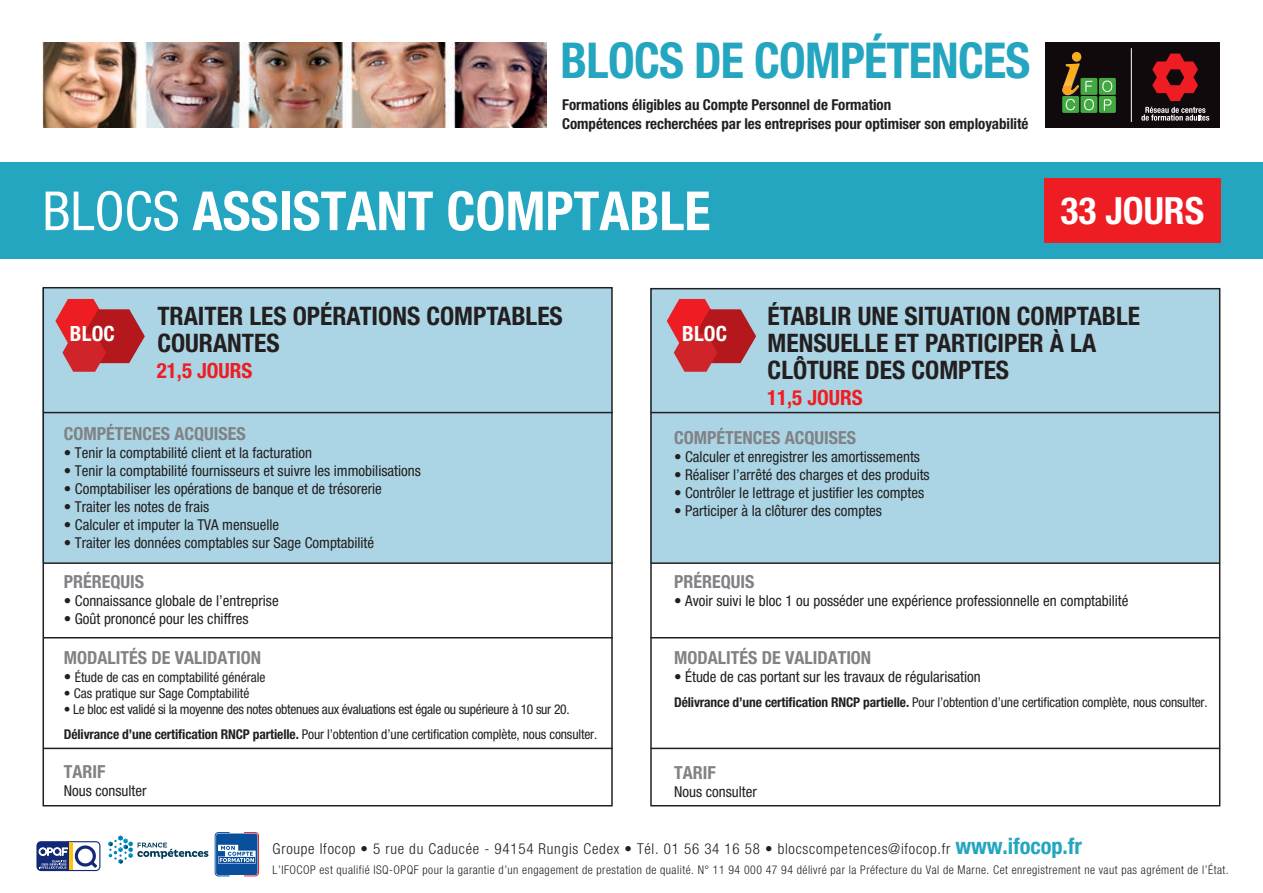
<style>
.page{position:relative;width:1263px;height:893px;background:#fff}
.page>*{position:absolute;margin:0;border:0;box-sizing:border-box;transform-origin:0 0}
.Titre{font:700 condensed 54px "Helvetica Neue LT Std";color:#fff}
.t1{font:700 condensed 49.5px "Helvetica Neue LT Std";letter-spacing:-.015em;color:#24a6c0}
.t2{font:700 condensed 37.5px "Helvetica Neue LT Std";color:#fff}
.Bloc_titre{font:700 condensed 25.5px/27px "Helvetica Neue LT Std";color:#231f20}
.Bloc_jours{font:700 condensed 21px "Helvetica Neue LT Std";color:#ee1d23}
.t3{font:700 condensed 21px "Helvetica Neue LT Std";letter-spacing:.01em;color:#fff}
.Bloc_inter{font:700 condensed 18px "Helvetica Neue LT Std";color:#808285}
.Bloc_texte{font:condensed 15px "Helvetica Neue LT Std";color:#231f20}
.t4{font:700 condensed 15px/19.2px "Helvetica Neue LT Std";letter-spacing:-.005em;color:#231f20}
.t5{font:300 condensed 15px "Helvetica Neue LT Std";letter-spacing:.05em;color:#231f20}
.Bloc_attestation{font:condensed 13.5px "Helvetica Neue LT Std";letter-spacing:-.01em;color:#231f20}
.Bloc_texte-2{font:condensed 13.5px "Helvetica Neue LT Std";letter-spacing:-.02em;color:#231f20}
.Bloc_texte-3{font:condensed 13.5px "Helvetica Neue LT Std";color:#231f20}
.t6{font:300 condensed 12px "Helvetica Neue LT Std";letter-spacing:.04em;color:#231f20}
.s1{font-weight:400}
.s2{font-size:15px}
.s3{font-weight:700}
.s4{font-weight:700;font-size:22.5px;color:#24a6c0}
</style>
<div class="page">
<div style="left:651px;top:288px;width:569px;height:274px;background:#abd5e4"></div>
<div style="left:43px;top:288px;width:569px;height:274px;background:#abd5e4"></div>
<div style="left:1045px;top:43px;width:174px;height:85px;background:#110a0c"></div>
<div style="left:1080px;top:78px;width:17px;height:17px;background:#43a842"></div>
<div style="left:1099px;top:78px;width:17px;height:17px;background:#43a842"></div>
<div style="left:1099px;top:96px;width:17px;height:17px;background:#43a842"></div>
<div style="left:1080px;top:96px;width:17px;height:17px;background:#43a842"></div>
<div style="left:1062px;top:96px;width:17px;height:17px;background:#43a842"></div>
<svg style="left:1102px;top:81px;width:10px;height:11px"></svg>
<svg style="left:1062px;top:52px;width:32px;height:58px"></svg>
<svg style="left:1104px;top:99px;width:7px;height:12px"></svg>
<hr style="left:1131px;top:48px;width:1px;height:74px;background:#fff">
<svg style="left:1141px;top:107px;width:68px;height:14px"></svg>
<svg style="left:1152px;top:54px;width:46px;height:47px"></svg>
<div style="left:650px;top:288px;width:570px;height:518px;border:2px solid #231f20"></div>
<div style="left:43px;top:287px;width:570px;height:519px;border:2px solid #231f20"></div>
<svg style="left:55px;top:299px;width:90px;height:73px"></svg>
<svg style="left:667px;top:299px;width:89px;height:73px"></svg>
<hr style="left:43px;top:637px;width:570px;height:1px;background:#231f20">
<hr style="left:43px;top:562px;width:570px;height:2px;background:#231f20">
<hr style="left:43px;top:412px;width:570px;height:1px;background:#231f20">
<hr style="left:43px;top:748px;width:570px;height:1px;background:#231f20">
<hr style="left:651px;top:637px;width:569px;height:1px;background:#231f20">
<hr style="left:651px;top:562px;width:569px;height:2px;background:#231f20">
<hr style="left:651px;top:412px;width:569px;height:1px;background:#231f20">
<hr style="left:651px;top:748px;width:569px;height:1px;background:#231f20">
<div style="left:0;top:163px;width:1263px;height:96px;background:#24a6c0"></div>
<div style="left:1044px;top:178px;width:176px;height:65px;background:#ee1d23"></div>
<img style="left:43px;top:43px;width:504px;height:84px">
<div style="left:36px;top:841px;width:64px;height:30px;background:#142975;border-radius:5px"></div>
<svg style="left:38px;top:842px;width:61px;height:28px"></svg>
<svg style="left:108px;top:836px;width:100px;height:28px"></svg>
<svg style="left:214px;top:832px;width:45px;height:45px"></svg>
<svg style="left:215px;top:832px;width:44px;height:44px;background:#4875ae"></svg>
<p class="t1" style="left:561px;top:30px;width:471px">BLOCS DE COMPÉTENCES</p>
<p class="t4" style="left:562px;top:95px;width:468px">Formations éligibles au Compte Personnel de Formation<br>Compétences recherchées par les entreprises pour optimiser son employabilité</p>
<p class="Titre" style="left:43px;top:178px;width:669px"><span class="s1">BLOCS</span> ASSISTANT COMPTABLE</p>
<p class="t2" style="left:1060px;top:188px;width:145px">33 JOURS</p>
<p class="Bloc_titre" style="left:157px;top:302px;width:407px">TRAITER LES OPÉRATIONS COMPTABLES<br>COURANTES</p>
<p class="Bloc_jours" style="left:157px;top:358px;width:97px">21,5 JOURS</p>
<p class="Bloc_titre" style="left:768px;top:302px;width:374px">ÉTABLIR UNE SITUATION COMPTABLE<br>MENSUELLE ET PARTICIPER À LA<br>CLÔTURE DES COMPTES</p>
<p class="Bloc_jours" style="left:767px;top:385px;width:97px">11,5 JOURS</p>
<p class="Bloc_inter" style="left:674px;top:427px;width:183px">COMPÉTENCES ACQUISES</p>
<p class="Bloc_texte" style="left:674px;top:448px;width:247px">• Calculer et enregistrer les amortissements</p>
<p class="Bloc_texte" style="left:674px;top:466px;width:257px">• Réaliser l’arrêté des charges et des produits</p>
<p class="Bloc_texte" style="left:674px;top:484px;width:252px">• Contrôler le lettrage et justifier les comptes</p>
<p class="Bloc_texte" style="left:674px;top:502px;width:209px">• Participer à la clôturer des comptes</p>
<p class="t3" style="left:70px;top:321px;width:46px">BLOC</p>
<p class="t3" style="left:682px;top:321px;width:46px">BLOC</p>
<p class="Bloc_inter" style="left:64px;top:423px;width:183px">COMPÉTENCES ACQUISES</p>
<p class="Bloc_texte" style="left:64px;top:444px;width:250px">• Tenir la comptabilité client et la facturation</p>
<p class="Bloc_texte" style="left:64px;top:462px;width:359px">• Tenir la comptabilité fournisseurs et suivre les immobilisations</p>
<p class="Bloc_texte" style="left:64px;top:480px;width:320px">• Comptabiliser les opérations de banque et de trésorerie</p>
<p class="Bloc_texte" style="left:64px;top:498px;width:147px">• Traiter les notes de frais</p>
<p class="Bloc_texte" style="left:64px;top:516px;width:217px">• Calculer et imputer la TVA mensuelle</p>
<p class="Bloc_texte" style="left:64px;top:534px;width:312px">• Traiter les données comptables sur Sage Comptabilité</p>
<p class="Bloc_inter" style="left:64px;top:571px;width:82px">PRÉREQUIS</p>
<p class="Bloc_texte" style="left:64px;top:592px;width:216px">• Connaissance globale de l’entreprise</p>
<p class="Bloc_texte" style="left:64px;top:610px;width:186px">• Goût prononcé pour les chiffres</p>
<p class="Bloc_inter" style="left:64px;top:646px;width:199px">MODALITÉS DE VALIDATION</p>
<p class="Bloc_texte-3" style="left:64px;top:669px;width:203px"><span class="s2">•</span> Étude de cas en comptabilité générale</p>
<p class="Bloc_texte-3" style="left:64px;top:685px;width:187px">• Cas pratique sur Sage Comptabilité</p>
<p class="Bloc_texte-2" style="left:64px;top:701px;width:507px">• Le bloc est validé si la moyenne des notes obtenues aux évaluations est égale ou supérieure à 10 sur 20.</p>
<p class="Bloc_attestation" style="left:64px;top:726px;width:535px"><span class="s3">Délivrance d’une certification RNCP partielle.</span> Pour l’obtention d’une certification complète, nous consulter.</p>
<p class="Bloc_inter" style="left:64px;top:761px;width:43px">TARIF</p>
<p class="Bloc_texte" style="left:64px;top:782px;width:84px">Nous consulter</p>
<p class="Bloc_inter" style="left:674px;top:571px;width:82px">PRÉREQUIS</p>
<p class="Bloc_texte" style="left:674px;top:592px;width:456px">• Avoir suivi le bloc 1 ou posséder une expérience professionnelle en comptabilité</p>
<p class="Bloc_inter" style="left:674px;top:647px;width:199px">MODALITÉS DE VALIDATION</p>
<p class="Bloc_texte" style="left:674px;top:668px;width:308px">• Étude de cas portant sur les travaux de régularisation</p>
<p class="Bloc_attestation" style="left:674px;top:694px;width:535px"><span class="s3">Délivrance d’une certification RNCP partielle.</span> Pour l’obtention d’une certification complète, nous consulter.</p>
<p class="Bloc_inter" style="left:674px;top:761px;width:43px">TARIF</p>
<p class="Bloc_texte" style="left:674px;top:783px;width:84px">Nous consulter</p>
<p class="t5" style="left:273px;top:840px;width:811px">Groupe Ifocop • 5 rue du Caducée - 94154 Rungis Cedex • Tél. 01 56 34 16 58 • blocscompetences@ifocop.fr <span class="s4">www.ifocop.fr</span></p>
<p class="t6" style="left:273px;top:862px;width:957px">L’IFOCOP est qualifié ISQ-OPQF pour la garantie d’un engagement de prestation de qualité. N° 11 94 000 47 94 délivré par la Préfecture du Val de Marne. Cet enregistrement ne vaut pas agrément de l’État.</p>
</div>
